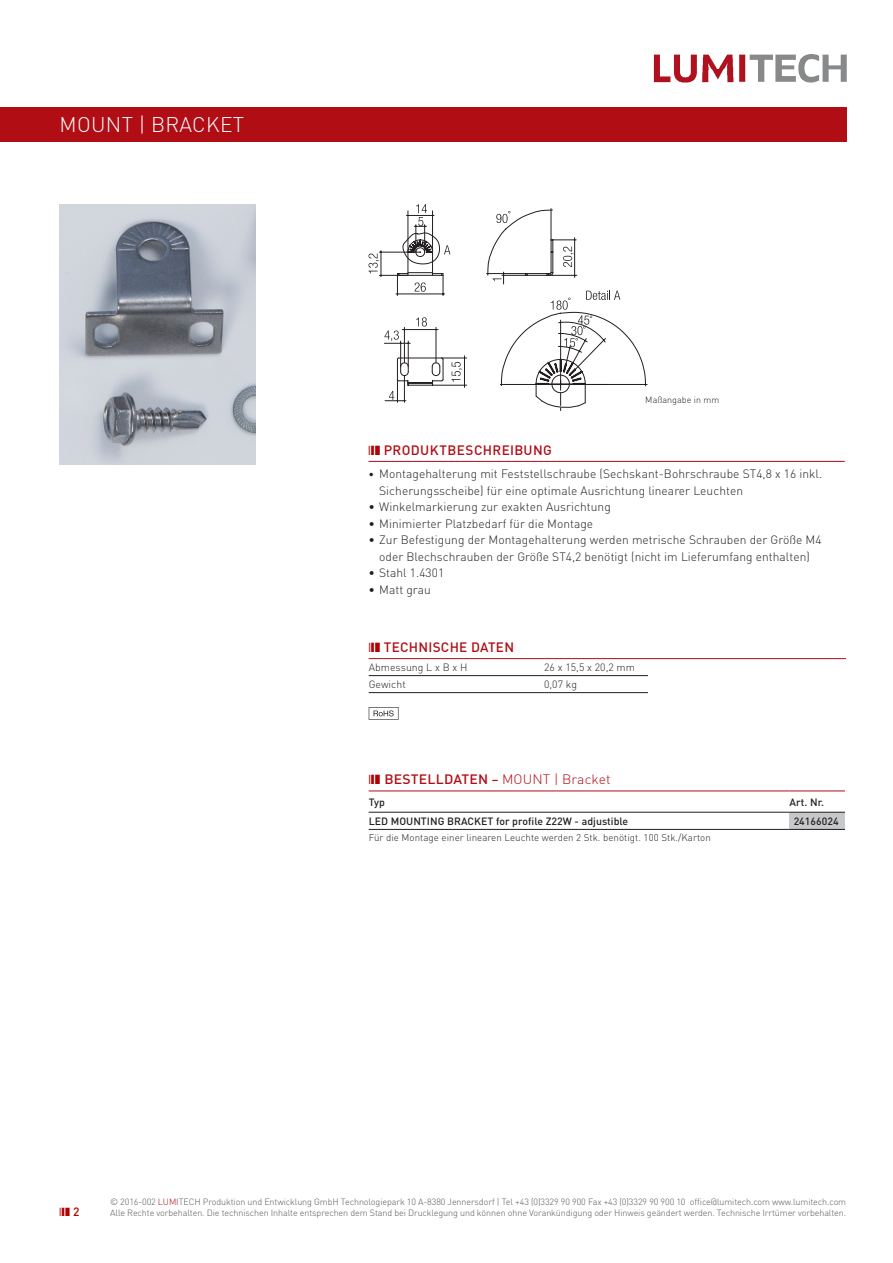
<style>
.page{position:relative;width:893px;height:1263px;background:#fff}
.page>*{position:absolute;margin:0;border:0;box-sizing:border-box;transform-origin:0 0}
.t1{font:300 21px "DIN Pro";letter-spacing:.015em;color:#fff}
.tbl_order_data_title{font:300 13.5px "DIN Pro";letter-spacing:.005em;color:#b00d15}
.Absatzformat_1{font:500 13.5px "DIN Pro";letter-spacing:.025em;color:#b00d15}
.grouptext_title_firs{font:500 13.5px "DIN Pro";letter-spacing:.02em;color:#b00d15}
.t2{font:300 12px/16.5px "DIN Pro";letter-spacing:.005em;color:#231f20}
.t3{font:500 12px "DIN Pro";color:#b30101}
.tbl_order_data_conte{font:500 10.5px "DIN Pro";letter-spacing:.005em;color:#231f20}
.tbl_technical_data_k{font:300 10.5px "DIN Pro";letter-spacing:.005em;color:#231f20}
.tbl_technical_data_c{font:300 10.5px "DIN Pro";letter-spacing:.005em;color:#231f20}
.tbl_order_data_head{font:500 10.5px "DIN Pro";letter-spacing:.01em;color:#231f20}
.tbl_order_data_packa{font:300 9.75px "DIN Pro";letter-spacing:.005em;color:#231f20}
.t4{font:300 9px "DIN Pro";letter-spacing:-.01em;color:#57585a}
.t5{font:300 9px "DIN Pro";letter-spacing:.005em;color:#231f20}
.s1{color:#b30101}
.s2{font-size:10.5px}
.s3{font-weight:500}
.s4{font-weight:500;font-size:12.75px}
.s5{color:#b00d15}
</style>
<div class="page">
<div style="left:0;top:107px;width:846px;height:34px;background:#b00d15"></div>
<img style="left:60px;top:204px;width:196px;height:260px">
<svg style="left:369px;top:204px;width:278px;height:207px"></svg>
<hr style="left:369px;top:461px;width:476px;height:1px;background:#b00d15">
<hr style="left:369px;top:658px;width:175px;height:1px;background:#b00d15">
<hr style="left:544px;top:658px;width:302px;height:1px;background:#b00d15">
<hr style="left:369px;top:675px;width:175px;height:1px;background:#231f20">
<hr style="left:369px;top:692px;width:175px;height:1px;background:#231f20">
<hr style="left:544px;top:692px;width:302px;height:1px;background:#231f20">
<hr style="left:544px;top:675px;width:302px;height:1px;background:#231f20">
<svg style="left:369px;top:707px;width:29px;height:13px"></svg>
<div style="left:789px;top:812px;width:56px;height:17px;background:#c7c8ca"></div>
<hr style="left:369px;top:812px;width:420px;height:1px;background:#231f20">
<hr style="left:369px;top:791px;width:420px;height:1px;background:#b00d15">
<hr style="left:789px;top:791px;width:56px;height:1px;background:#b00d15">
<hr style="left:789px;top:812px;width:56px;height:1px;background:#231f20">
<hr style="left:369px;top:829px;width:420px;height:1px;background:#231f20">
<hr style="left:789px;top:829px;width:56px;height:1px;background:#231f20">
<div style="left:648px;top:668px;width:216px;height:59px;background:#fff"></div>
<img style="left:653px;top:54px;width:194px;height:29px">
<p class="t1" style="left:60px;top:110px;width:186px">MOUNT | BRACKET</p>
<p class="t5" style="left:645px;top:394px;width:76px">Maßangabe in mm</p>
<p class="Absatzformat_1" style="left:369px;top:441px;width:185px"><span class="s1">❘❙❚</span> PRODUKTBESCHREIBUNG</p>
<p class="t2" style="left:379px;top:465px;width:444px;text-indent:-11px"><span class="s2">•</span> Montagehalterung mit Feststellschraube (Sechskant-Bohrschraube ST4,8 x 16 inkl.<br>Sicherungsscheibe) für eine optimale Ausrichtung linearer Leuchten</p>
<p class="t2" style="left:369px;top:498px;width:244px">• Winkelmarkierung zur exakten Ausrichtung</p>
<p class="t2" style="left:369px;top:514px;width:226px">• Minimierter Platzbedarf für die Montage</p>
<p class="t2" style="left:369px;top:531px;width:455px;text-align:center">• Zur Befestigung der Montagehalterung werden metrische Schrauben der Größe M4 oder Blechschrauben der Größe ST4,2 benötigt (nicht im Lieferumfang enthalten)</p>
<p class="t2" style="left:369px;top:564px;width:77px">• Stahl 1.4301</p>
<p class="t2" style="left:369px;top:580px;width:64px">• Matt grau</p>
<p class="grouptext_title_firs" style="left:369px;top:638px;width:147px"><span class="s1">❘❙❚</span> TECHNISCHE DATEN</p>
<p class="tbl_technical_data_k" style="left:369px;top:660px;width:100px">Abmessung L x B x H</p>
<p class="tbl_technical_data_c" style="left:544px;top:660px;width:93px">26 x 15,5 x 20,2 mm</p>
<p class="tbl_technical_data_k" style="left:369px;top:677px;width:39px">Gewicht</p>
<p class="tbl_technical_data_c" style="left:544px;top:677px;width:35px">0,07 kg</p>
<p class="tbl_order_data_title" style="left:369px;top:770px;width:244px"><span class="s1">❘❙❚</span> <span class="s3">BESTELLDATEN</span> <span class="s4">–</span> MOUNT | Bracket</p>
<p class="tbl_order_data_head" style="left:369px;top:795px;width:18px">Typ</p>
<p class="tbl_order_data_head" style="left:789px;top:795px;width:36px">Art. Nr.</p>
<p class="tbl_order_data_conte" style="left:369px;top:814px;width:261px">LED MOUNTING BRACKET for profile Z22W - adjustible</p>
<p class="tbl_order_data_conte" style="left:794px;top:814px;width:47px">24166024</p>
<p class="tbl_order_data_packa" style="left:369px;top:831px;width:344px">Für die Montage einer linearen Leuchte werden 2 Stk. benötigt. 100 Stk./Karton</p>
<p class="t4" style="left:110px;top:1196px;width:738px">© 2016-002 <span class="s5">LUMI</span>TECH Produktion und Entwicklung GmbH Technologiepark 10 A-8380 Jennersdorf | Tel +43 (0)3329 90 900 Fax +43 (0)3329 90 900 10 office@lumitech.com www.lumitech.com</p>
<p class="t3" style="left:60px;top:1204px;width:22px">❘❙❚ 2</p>
<p class="t4" style="left:110px;top:1207px;width:737px">Alle Rechte vorbehalten. Die technischen Inhalte entsprechen dem Stand bei Drucklegung und können ohne Vorankündigung oder Hinweis geändert werden. Technische Irrtümer vorbehalten.</p>
</div>
